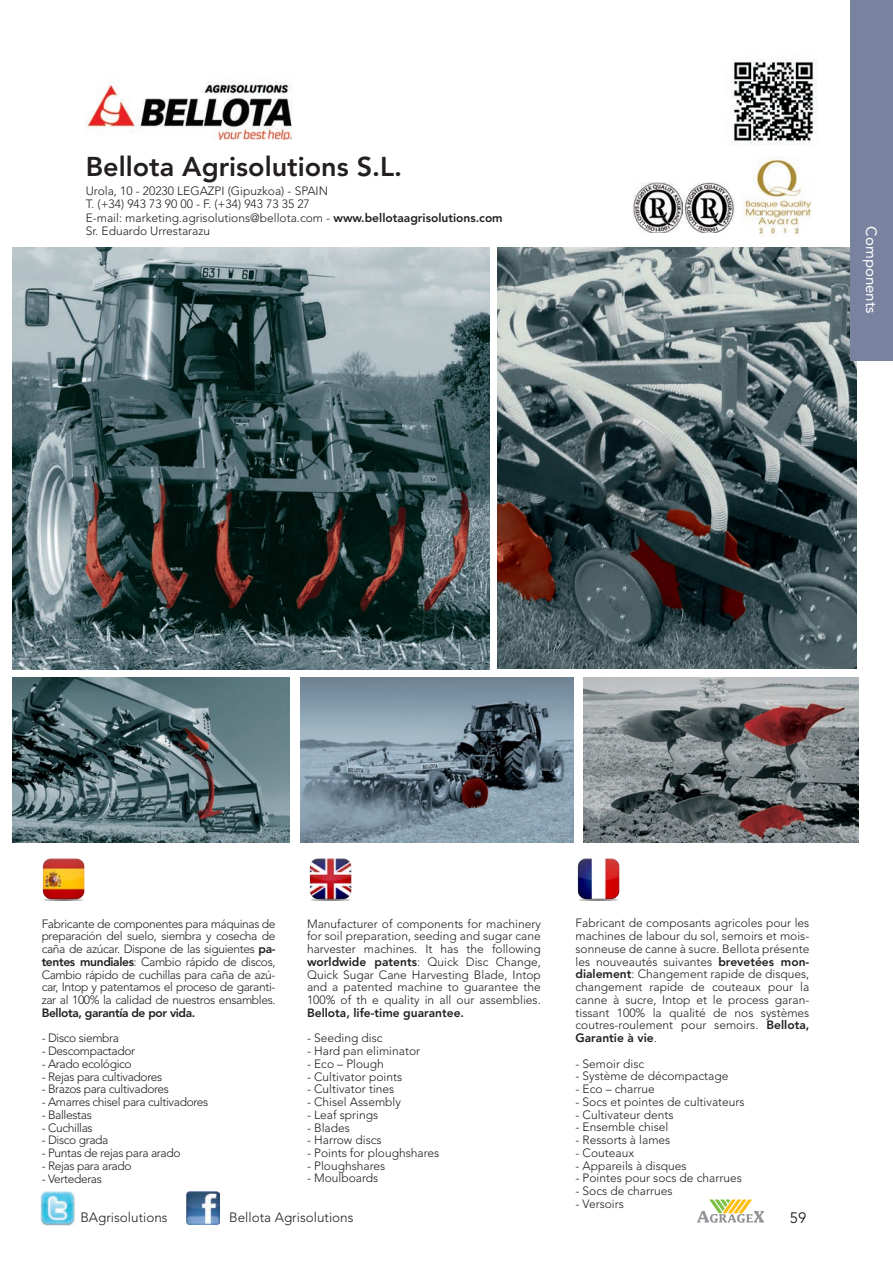
<style>
.page{position:relative;width:893px;height:1263px;background:#fff}
.page>*{position:absolute;margin:0;border:0;box-sizing:border-box;transform-origin:0 0}
.t1{font:800 27px "Avenir";color:#231f20}
.t2{font:15px "Avenir";color:#fff}
.t3{font:15px "Avenir";color:#231f20}
.t4{font:300 13.5px "Avenir";color:#231f20}
.t5{font:300 12px/12.8px "Avenir";color:#231f20;text-align:justify}
.t6{font:300 12px "Avenir";letter-spacing:-.03em;color:#231f20}
.s1{font-weight:800}
</style>
<div class="page">
<svg style="left:697px;top:1199px;width:67px;height:24px"></svg>
<img style="left:13px;top:248px;width:477px;height:421px">
<img style="left:13px;top:678px;width:276px;height:165px">
<img style="left:300px;top:678px;width:274px;height:165px">
<img style="left:584px;top:678px;width:274px;height:165px">
<img style="left:497px;top:248px;width:360px;height:420px">
<img style="left:85px;top:81px;width:208px;height:59px">
<img style="left:633px;top:183px;width:102px;height:50px">
<img style="left:742px;top:158px;width:70px;height:79px">
<img style="left:186px;top:1192px;width:33px;height:33px">
<img style="left:40px;top:1192px;width:34px;height:34px">
<img style="left:732px;top:59px;width:86px;height:86px">
<img style="left:42px;top:858px;width:43px;height:43px">
<img style="left:309px;top:858px;width:43px;height:43px">
<img style="left:577px;top:858px;width:43px;height:43px">
<div style="left:850px;top:0;width:43px;height:360px;background:#79829f"></div>
<p class="t1" style="left:86px;top:151px;width:318px">Bellota Agrisolutions S.L.</p>
<p class="t5" style="left:86px;top:184px;width:244px">Urola, 10 - 20230 LEGAZPI (Gipuzkoa) - SPAIN</p>
<p class="t5" style="left:86px;top:198px;width:226px">T. (+34) 943 73 90 00 - F. (+34) 943 73 35 27</p>
<p class="t5" style="left:86px;top:211px;width:418px">E-mail: marketing.agrisolutions@bellota.com - <span class="s1">www.bellotaagrisolutions.com</span></p>
<p class="t5" style="left:86px;top:225px;width:126px">Sr. Eduardo Urrestarazu</p>
<p class="t2" style="left:880px;top:226px;width:89px;rotate:90deg">Components</p>
<p class="t5" style="left:42px;top:917px;width:235px">Fabricante de componentes para máquinas de preparación del suelo, siembra y cosecha de caña de azúcar. Dispone de las siguientes <span class="s1">pa&shy;tentes mundiales</span>: Cambio rápido de discos, Cambio rápido de cuchillas para caña de azú&shy;car, Intop y patentamos el proceso de garanti&shy;zar al 100% la calidad de nuestros ensambles.<br><span class="s1">Bellota, garantía de por vida.</span></p>
<p class="t6" style="left:42px;top:1031px;width:79px">- Disco siembra</p>
<p class="t6" style="left:42px;top:1044px;width:95px">- Descompactador</p>
<p class="t6" style="left:42px;top:1057px;width:92px">- Arado ecológico</p>
<p class="t6" style="left:42px;top:1069px;width:122px">- Rejas para cultivadores</p>
<p class="t6" style="left:42px;top:1082px;width:129px">- Brazos para cultivadores</p>
<p class="t6" style="left:42px;top:1095px;width:168px">- Amarres chisel para cultivadores</p>
<p class="t6" style="left:42px;top:1107px;width:52px">- Ballestas</p>
<p class="t6" style="left:42px;top:1120px;width:53px">- Cuchillas</p>
<p class="t6" style="left:42px;top:1133px;width:68px">- Disco grada</p>
<p class="t6" style="left:42px;top:1146px;width:140px">- Puntas de rejas para arado</p>
<p class="t6" style="left:42px;top:1158px;width:91px">- Rejas para arado</p>
<p class="t6" style="left:42px;top:1171px;width:62px">- Vertederas</p>
<p class="t5" style="left:307px;top:917px;width:235px">Manufacturer of components for machinery for soil preparation, seeding and sugar cane harvester machines. It has the following <span class="s1">worldwide patents</span>: Quick Disc Change, Quick Sugar Cane Harvesting Blade, Intop and a patented machine to guarantee the 100% of th e quality in all our assemblies.<br><span class="s1">Bellota, life-time guarantee.</span></p>
<p class="t5" style="left:307px;top:1032px;width:77px">- Seeding disc</p>
<p class="t5" style="left:307px;top:1044px;width:115px">- Hard pan eliminator</p>
<p class="t5" style="left:307px;top:1057px;width:78px">- Eco – Plough</p>
<p class="t5" style="left:307px;top:1070px;width:97px">- Cultivator points</p>
<p class="t5" style="left:307px;top:1083px;width:89px">- Cultivator tines</p>
<p class="t5" style="left:307px;top:1095px;width:96px">- Chisel Assembly</p>
<p class="t5" style="left:307px;top:1108px;width:73px">- Leaf springs</p>
<p class="t5" style="left:307px;top:1121px;width:44px">- Blades</p>
<p class="t5" style="left:307px;top:1134px;width:76px">- Harrow discs</p>
<p class="t5" style="left:307px;top:1146px;width:134px">- Points for ploughshares</p>
<p class="t5" style="left:307px;top:1159px;width:80px">- Ploughshares</p>
<p class="t5" style="left:307px;top:1172px;width:73px">- Moulboards</p>
<p class="t4" style="left:80px;top:1209px;width:89px">BAgrisolutions</p>
<p class="t4" style="left:229px;top:1210px;width:126px">Bellota Agrisolutions</p>
<p class="t5" style="left:575px;top:917px;width:235px">Fabricant de composants agricoles pour les machines de labour du sol, semoirs et mois&shy;sonneuse de canne à sucre. Bellota présente les nouveautés suivantes <span class="s1">brevetées mon&shy;dialement</span>: Changement rapide de disques, changement rapide de couteaux pour la canne à sucre, Intop et le process garan&shy;tissant 100% la qualité de nos systèmes coutres-roulement pour semoirs. <span class="s1">Bellota, Garantie à vie</span>.</p>
<p class="t5" style="left:575px;top:1057px;width:70px">- Semoir disc</p>
<p class="t5" style="left:575px;top:1070px;width:154px">- Système de décompactage</p>
<p class="t5" style="left:575px;top:1082px;width:81px">- Eco – charrue</p>
<p class="t5" style="left:575px;top:1095px;width:171px">- Socs et pointes de cultivateurs</p>
<p class="t5" style="left:575px;top:1108px;width:100px">- Cultivateur dents</p>
<p class="t5" style="left:575px;top:1121px;width:94px">- Ensemble chisel</p>
<p class="t5" style="left:575px;top:1133px;width:96px">- Ressorts à lames</p>
<p class="t5" style="left:575px;top:1146px;width:60px">- Couteaux</p>
<p class="t5" style="left:575px;top:1159px;width:113px">- Appareils à disques</p>
<p class="t5" style="left:575px;top:1172px;width:168px">- Pointes pour socs de charrues</p>
<p class="t5" style="left:575px;top:1184px;width:99px">- Socs de charrues</p>
<p class="t5" style="left:575px;top:1197px;width:50px">- Versoirs</p>
<p class="t3" style="left:790px;top:1209px;width:18px">59</p>
</div>
